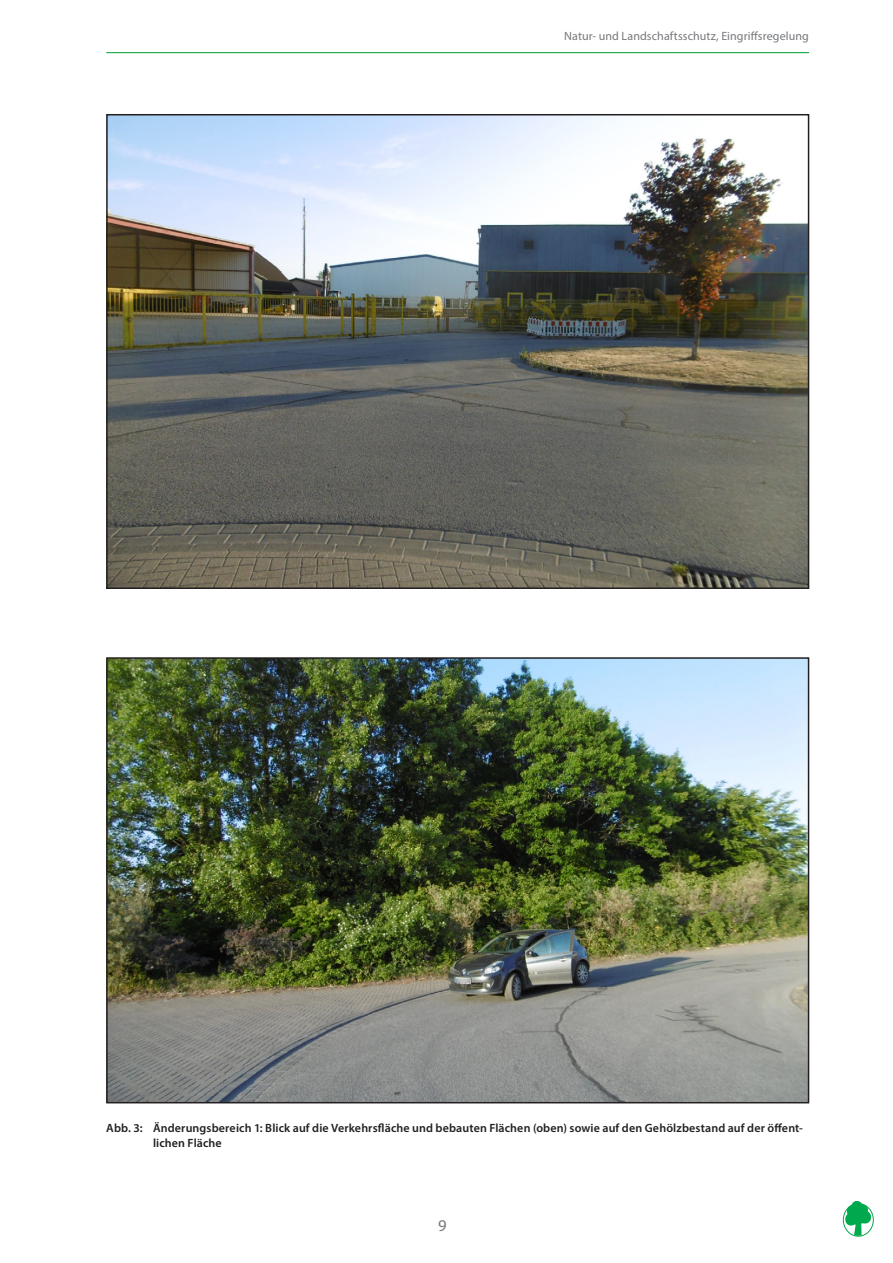
<style>
.page{position:relative;width:893px;height:1263px;background:#fff}
.page>*{position:absolute;margin:0;border:0;box-sizing:border-box;transform-origin:0 0}
.t1{font:16.5px "Myriad Pro";color:#76787b}
.t2{font:600 12px/14.4px "Myriad Pro";letter-spacing:.01em;color:#231f20}
.t3{font:12px "Myriad Pro";letter-spacing:.005em;color:#76787b}
</style>
<div class="page">
<hr style="left:106px;top:52px;width:703px;height:1px;background:#009c33">
<svg style="left:845px;top:1201px;width:26px;height:35px"></svg>
<div style="left:843px;top:1203px;width:31px;height:33px;border:1px solid #00a84e;border-radius:50%"></div>
<img style="left:109px;top:660px;width:697px;height:440px">
<div style="left:106px;top:657px;width:703px;height:446px;border:2px solid #231f20"></div>
<img style="left:109px;top:117px;width:697px;height:469px">
<div style="left:106px;top:114px;width:703px;height:475px;border:2px solid #231f20"></div>
<p class="t3" style="left:564px;top:28px;width:246px">Natur- und Landschaftsschutz, Eingriffsregelung</p>
<p class="t2" style="left:153px;top:1121px;width:651px;text-indent:-47px">Abb. 3: Änderungsbereich 1: Blick auf die Verkehrsfläche und bebauten Flächen (oben) sowie auf den Gehölzbestand auf der öffent&shy;lichen Fläche</p>
<h1 class="t1" style="left:438px;top:1215px;width:10px">9</h1>
</div>
